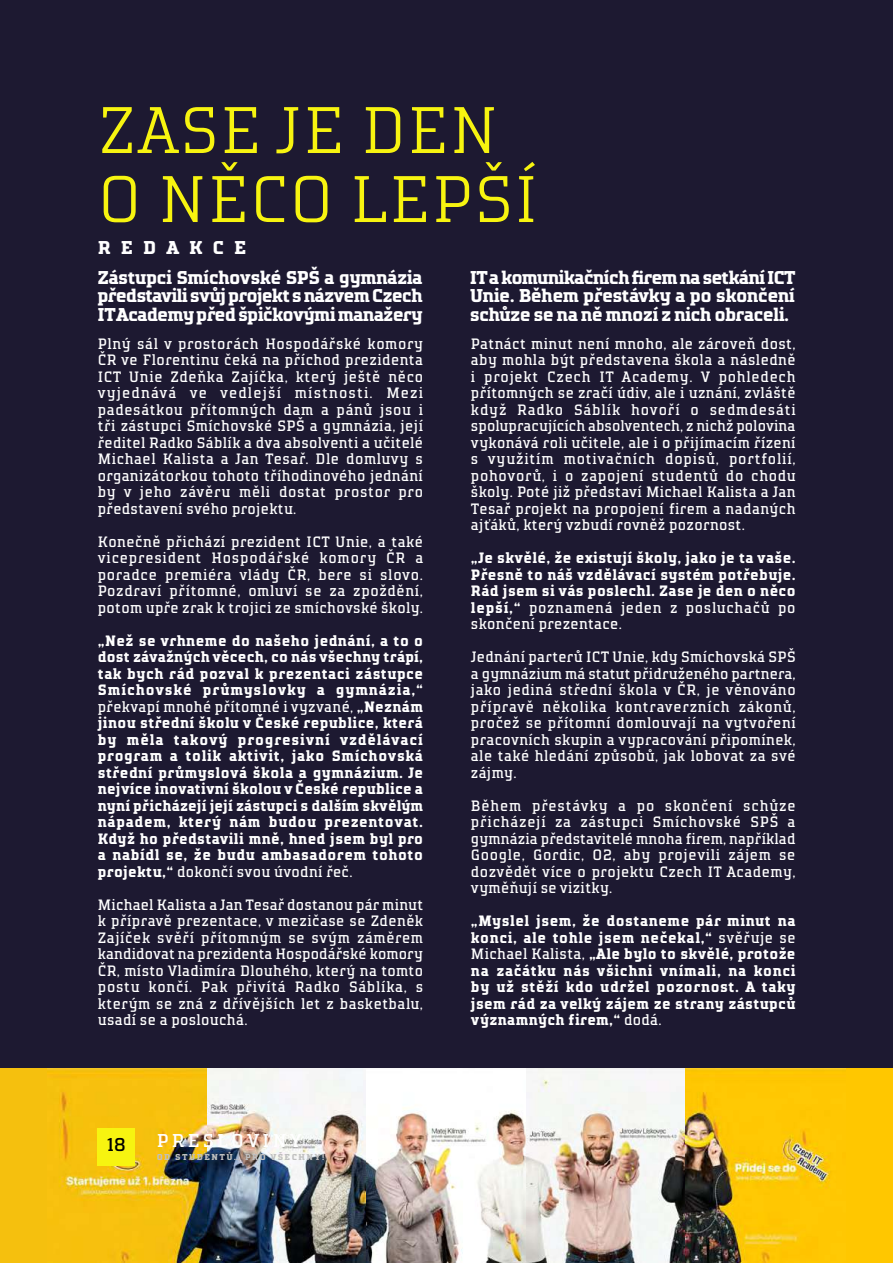
<style>
.page{position:relative;width:893px;height:1263px;background:#1d1931}
.page>*{position:absolute;margin:0;border:0;box-sizing:border-box;transform-origin:0 0}
.t1{font:300 65.55px/69px "TT Polls";letter-spacing:.02em;color:#f7f410;scale:1.05 1}
.t2{font:700 18.6px/18.8px "TT Polls";letter-spacing:-.045em;color:#fff;text-align:justify;scale:1.04 1}
.t3{font:18.6px "TT Polls";letter-spacing:.16em;color:#fff;scale:1.05 1}
.t4{font:700 18.6px "TT Polls";letter-spacing:.51em;color:#fff;scale:1.05 1}
.t5{font:18.6px "TT Polls";color:#000;scale:1.05 1}
.t6{font:15px/16.5px "TT Polls";letter-spacing:.02em;color:#fff;text-align:justify}
.t7{font:700 15px/16.5px "TT Polls";letter-spacing:.02em;color:#fff;text-align:justify}
.t8{font:700 8.55px "TT Polls";letter-spacing:.16em;color:#c0c0c0;scale:1.05 1}
.s1{font-weight:400}
</style>
<div class="page">
<div style="left:0;top:1068px;width:207px;height:195px;background:#f5c00e"></div>
<img style="left:48px;top:1068px;width:638px;height:195px">
<img style="left:686px;top:1068px;width:207px;height:195px">
<div style="left:98px;top:1128px;width:37px;height:37px;background:#f7f410"></div>
<h1 class="t1" style="left:98px;top:96px;width:420px">ZASE JE DEN<br>O NĚCO LEPŠÍ</h1>
<p class="t4" style="left:98px;top:236px;width:143px">REDAKCE</p>
<p class="t2" style="left:98px;top:268px;width:314px">Zástupci Smíchovské SPŠ a gymnázia představili svůj projekt s názvem Czech IT Academy před špičkovými manažery</p>
<p class="t2" style="left:470px;top:268px;width:315px">IT a komunikačních firem na setkání ICT Unie. Během přestávky a po skončení schůze se na ně mnozí z nich obraceli.</p>
<p class="t6" style="left:98px;top:335px;width:327px">Plný sál v prostorách Hospodářské komory ČR ve Florentinu čeká na příchod prezidenta ICT Unie Zdeňka Zajíčka, který ještě něco vyjednává ve vedlejší místnosti. Mezi padesátkou přítomných dam a pánů jsou i tři zástupci Smíchovské SPŠ a gymnázia, její ředitel Radko Sáblík a dva absolventi a učitelé Michael Kalista a Jan Tesař. Dle domluvy s organizátorkou tohoto tříhodinového jednání by v jeho závěru měli dostat prostor pro představení svého projektu.</p>
<p class="t6" style="left:98px;top:533px;width:327px">Konečně přichází prezident ICT Unie, a také vicepresident Hospodářské komory ČR a poradce premiéra vlády ČR, bere si slovo.<br>Pozdraví přítomné, omluví se za zpoždění, potom upře zrak k trojici ze smíchovské školy.</p>
<p class="t7" style="left:98px;top:632px;width:327px">„Než se vrhneme do našeho jednání, a to o dost závažných věcech, co nás všechny trápí, tak bych rád pozval k prezentaci zástupce Smíchovské průmyslovky a gymnázia,“ <span class="s1">překvapí mnohé přítomné i vyzvané,</span> „Neznám jinou střední školu v České republice, která by měla takový progresivní vzdělávací program a tolik aktivit, jako Smíchovská střední průmyslová škola a gymnázium. Je nejvíce inovativní školou v České republice a nyní přicházejí její zástupci s dalším skvělým nápadem, který nám budou prezentovat.<br>Když ho představili mně, hned jsem byl pro a nabídl se, že budu ambasadorem tohoto projektu,“ <span class="s1">dokončí svou úvodní řeč.</span></p>
<p class="t6" style="left:98px;top:896px;width:327px">Michael Kalista a Jan Tesař dostanou pár minut k přípravě prezentace, v mezičase se Zdeněk Zajíček svěří přítomným se svým záměrem kandidovat na prezidenta Hospodářské komory ČR, místo Vladimíra Dlouhého, který na tomto postu končí. Pak přivítá Radko Sáblíka, s kterým se zná z dřívějších let z basketbalu, usadí se a poslouchá.</p>
<p class="t5" style="left:107px;top:1134px;width:19px">18</p>
<p class="t3" style="left:157px;top:1129px;width:139px">PRESLOVINY</p>
<p class="t8" style="left:157px;top:1152px;width:161px">OD STUDENTŮ... PRO VŠECHNY!</p>
<p class="t6" style="left:471px;top:335px;width:326px">Patnáct minut není mnoho, ale zároveň dost, aby mohla být představena škola a následně i projekt Czech IT Academy. V pohledech přítomných se zračí údiv, ale i uznání, zvláště když Radko Sáblík hovoří o sedmdesáti spolupracujících absolventech, z nichž polovina vykonává roli učitele, ale i o přijímacím řízení s využitím motivačních dopisů, portfolií, pohovorů, i o zapojení studentů do chodu školy. Poté již představí Michael Kalista a Jan Tesař projekt na propojení firem a nadaných ajťáků, který vzbudí rovněž pozornost.</p>
<p class="t7" style="left:471px;top:550px;width:326px">„Je skvělé, že existují školy, jako je ta vaše.<br>Přesně to náš vzdělávací systém potřebuje.<br>Rád jsem si vás poslechl. Zase je den o něco lepší,“ <span class="s1">poznamená jeden z posluchačů po skončení prezentace.</span></p>
<p class="t6" style="left:471px;top:649px;width:326px">Jednání parterů ICT Unie, kdy Smíchovská SPŠ a gymnázium má statut přidruženého partnera, jako jediná střední škola v ČR, je věnováno přípravě několika kontraverzních zákonů, pročež se přítomní domlouvají na vytvoření pracovních skupin a vypracování připomínek, ale také hledání způsobů, jak lobovat za své zájmy.</p>
<p class="t6" style="left:471px;top:797px;width:326px">Během přestávky a po skončení schůze přicházejí za zástupci Smíchovské SPŠ a gymnázia představitelé mnoha firem, například Google, Gordic, O2, aby projevili zájem se dozvědět více o projektu Czech IT Academy, vyměňují se vizitky.</p>
<p class="t7" style="left:471px;top:913px;width:326px">„Myslel jsem, že dostaneme pár minut na konci, ale tohle jsem nečekal,“ <span class="s1">svěřuje se Michael Kalista,</span> „Ale bylo to skvělé, protože na začátku nás všichni vnímali, na konci by už stěží kdo udržel pozornost. A taky jsem rád za velký zájem ze strany zástupců významných firem,“ <span class="s1">dodá.</span></p>
</div>
